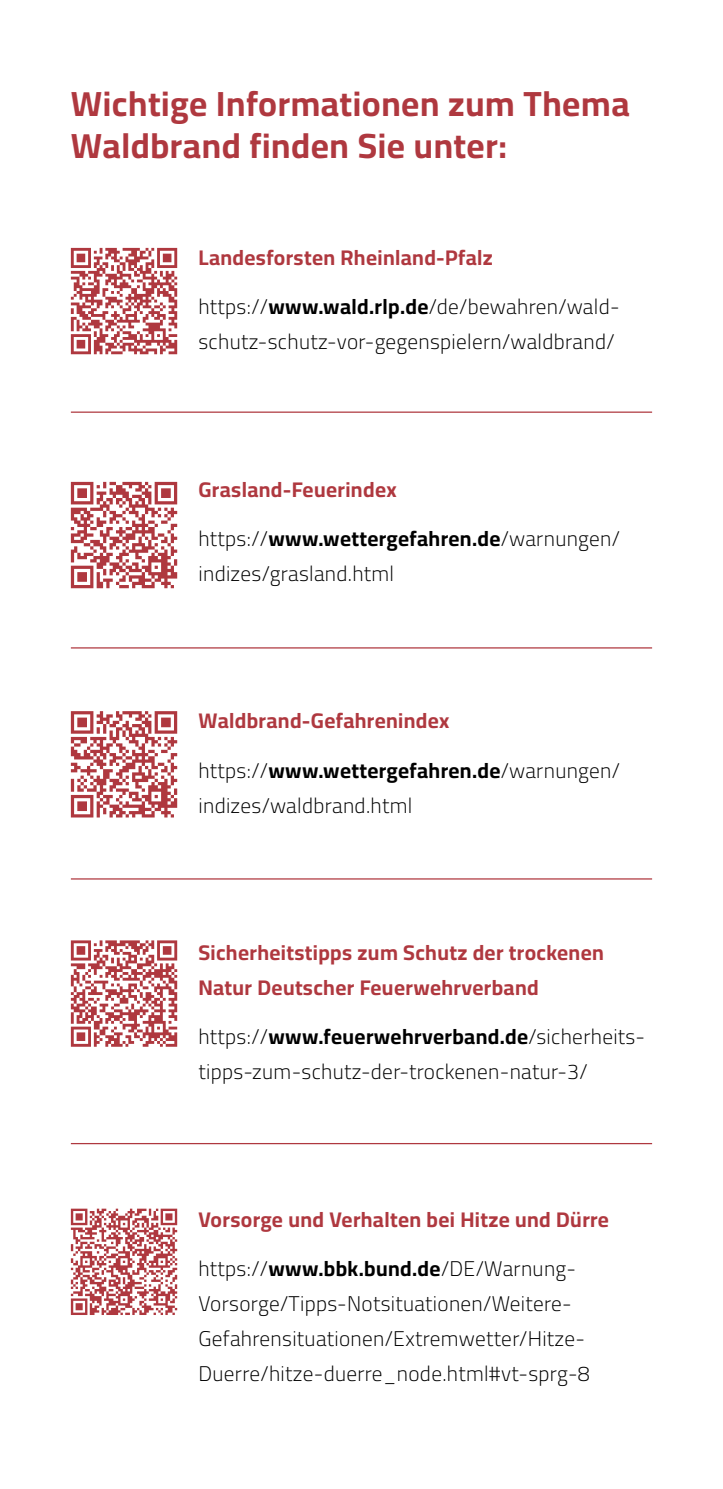
<style>
.page{position:relative;width:723px;height:1489px;background:#fff}
.page>*{position:absolute;margin:0;border:0;box-sizing:border-box;transform-origin:0 0}
.t1{font:35px/42px "Cairo";letter-spacing:.015em;color:#af383f}
.t2{font:300 21.25px/35px "Cairo";letter-spacing:.015em;color:#000}
.t3{font:21.25px/35px "Cairo";letter-spacing:.015em;color:#af383f}
.s1{font-weight:400}
</style>
<div class="page">
<svg style="left:71px;top:711px;width:106px;height:106px"></svg>
<svg style="left:71px;top:1208px;width:106px;height:106px"></svg>
<svg style="left:71px;top:248px;width:106px;height:106px"></svg>
<svg style="left:71px;top:482px;width:106px;height:106px"></svg>
<svg style="left:71px;top:940px;width:106px;height:106px"></svg>
<hr style="left:71px;top:411px;width:581px;height:2px;background:#af383f">
<hr style="left:71px;top:647px;width:581px;height:1px;background:#af383f">
<hr style="left:71px;top:878px;width:581px;height:1px;background:#af383f">
<hr style="left:71px;top:1142px;width:581px;height:2px;background:#af383f">
<h1 class="t1" style="left:71px;top:84px;width:560px">Wichtige Informationen zum Thema<br>Waldbrand finden Sie unter:</h1>
<p class="t3" style="left:198px;top:240px;width:296px">Landesforsten Rheinland-Pfalz</p>
<p class="t2" style="left:198px;top:289px;width:423px">https://<span class="s1">www.wald.rlp.de</span>/de/bewahren/wald&shy;schutz-schutz-vor-gegenspielern/waldbrand/</p>
<p class="t3" style="left:198px;top:472px;width:200px">Grasland-Feuerindex</p>
<p class="t2" style="left:198px;top:521px;width:423px">https://<span class="s1">www.wettergefahren.de</span>/warnungen/ indizes/grasland.html</p>
<p class="t3" style="left:198px;top:704px;width:252px">Waldbrand-Gefahrenindex</p>
<p class="t2" style="left:198px;top:753px;width:423px">https://<span class="s1">www.wettergefahren.de</span>/warnungen/ indizes/waldbrand.html</p>
<p class="t3" style="left:198px;top:935px;width:407px">Sicherheitstipps zum Schutz der trockenen<br>Natur Deutscher Feuerwehrverband</p>
<p class="t2" style="left:198px;top:1019px;width:448px">https://<span class="s1">www.feuerwehrverband.de</span>/sicherheits&shy;tipps-zum-schutz-der-trockenen-natur-3/</p>
<p class="t3" style="left:198px;top:1202px;width:412px">Vorsorge und Verhalten bei Hitze und Dürre</p>
<p class="t2" style="left:198px;top:1251px;width:393px">https://<span class="s1">www.bbk.bund.de</span>/DE/Warnung-Vorsorge/Tipps-Notsituationen/Weitere-Gefahrensituationen/Extremwetter/Hitze-Duerre/hitze-duerre_node.html#vt-sprg-8</p>
</div>
